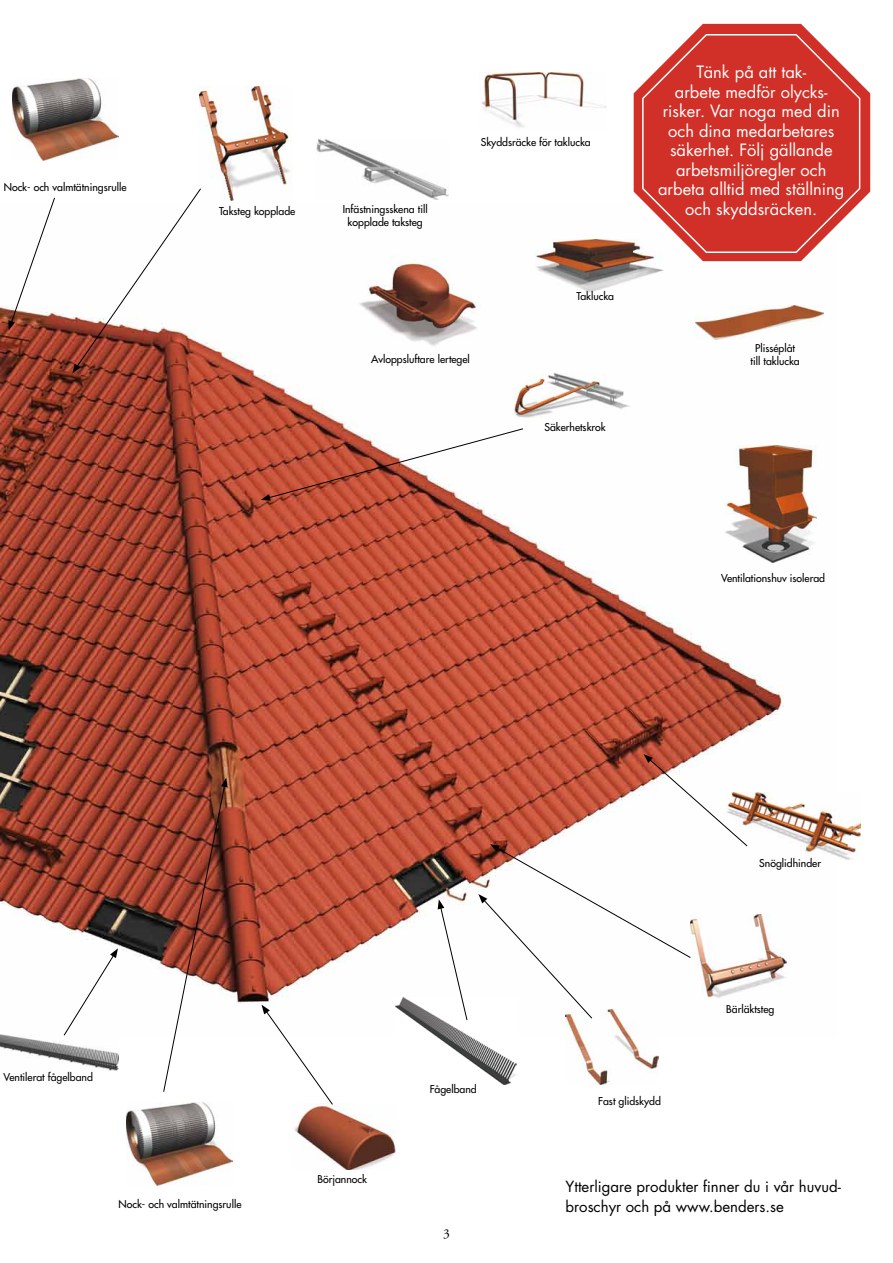
<style>
.page{position:relative;width:893px;height:1263px;background:#fff}
.page>*{position:absolute;margin:0;border:0;box-sizing:border-box;transform-origin:0 0}
.t1{font:16.5px/19.5px "Futura Std";color:#fff;text-align:center}
.t2{font:15px/19.5px "Futura Std";color:#000}
.t3{font:13.5px "Adobe Garamond Pro";color:#000}
.t4{font:500 10.5px/12.6px "Futura Std";color:#000;text-align:center}
</style>
<div class="page">
<img style="left:0;top:239px;width:817px;height:796px">
<img style="left:199px;top:87px;width:92px;height:114px">
<img style="left:748px;top:915px;width:39px;height:83px">
<img style="left:565px;top:1019px;width:93px;height:66px">
<img style="left:396px;top:997px;width:120px;height:88px">
<img style="left:0;top:1035px;width:118px;height:35px">
<img style="left:479px;top:72px;width:128px;height:55px">
<img style="left:535px;top:240px;width:129px;height:52px">
<img style="left:12px;top:78px;width:106px;height:83px">
<img style="left:724px;top:445px;width:92px;height:117px">
<img style="left:294px;top:1105px;width:102px;height:64px">
<svg style="left:261px;top:428px;width:263px;height:73px"></svg>
<svg style="left:9px;top:197px;width:47px;height:133px"></svg>
<svg style="left:261px;top:1005px;width:72px;height:100px"></svg>
<img style="left:127px;top:1103px;width:106px;height:82px">
<svg style="left:163px;top:777px;width:65px;height:315px"></svg>
<svg style="left:63px;top:948px;width:55px;height:88px"></svg>
<svg style="left:72px;top:188px;width:130px;height:185px"></svg>
<svg style="left:438px;top:899px;width:30px;height:122px"></svg>
<img style="left:317px;top:140px;width:131px;height:60px">
<img style="left:514px;top:374px;width:117px;height:44px">
<img style="left:695px;top:305px;width:129px;height:35px">
<img style="left:748px;top:792px;width:112px;height:67px">
<svg style="left:478px;top:754px;width:270px;height:265px"></svg>
<svg style="left:631px;top:23px;width:240px;height:240px"></svg>
<svg style="left:641px;top:33px;width:220px;height:221px;background:#d64b43"></svg>
<img style="left:356px;top:245px;width:124px;height:104px">
<p class="t4" style="left:4px;top:180px;width:124px">Nock- och valmtätningsrulle</p>
<p class="t4" style="left:219px;top:205px;width:78px">Taksteg kopplade</p>
<p class="t4" style="left:343px;top:203px;width:86px">Infästningsskena till kopplade taksteg</p>
<p class="t4" style="left:481px;top:136px;width:111px">Skyddsräcke för taklucka</p>
<p class="t4" style="left:371px;top:352px;width:100px">Avloppsluftare lertegel</p>
<p class="t4" style="left:577px;top:289px;width:39px">Taklucka</p>
<p class="t4" style="left:544px;top:421px;width:63px">Säkerhetskrok</p>
<h1 class="t1" style="left:658px;top:62px;width:188px">Tänk på att tak-<br>arbete medför olycks&shy;risker. Var noga med din och dina medarbetares säkerhet. Följ gällande arbetsmiljöregler och arbeta alltid med ställning och skyddsräcken.</h1>
<p class="t4" style="left:751px;top:342px;width:51px">Plisséplåt till taklucka</p>
<p class="t4" style="left:721px;top:571px;width:105px">Ventilationshuv isolerad</p>
<p class="t4" style="left:4px;top:1071px;width:91px">Ventilerat fågelband</p>
<p class="t4" style="left:119px;top:1198px;width:124px">Nock- och valmtätningsrulle</p>
<p class="t4" style="left:317px;top:1173px;width:51px">Börjannock</p>
<p class="t4" style="left:430px;top:1082px;width:49px">Fågelband</p>
<p class="t3" style="left:443px;top:1226px;width:8px">3</p>
<p class="t4" style="left:759px;top:856px;width:63px">Snöglidhinder</p>
<p class="t4" style="left:598px;top:1095px;width:64px">Fast glidskydd</p>
<p class="t4" style="left:726px;top:1003px;width:50px">Bärläktsteg</p>
<h2 class="t2" style="left:566px;top:1177px;width:277px">Ytterligare produkter finner du i vår huvud&shy;broschyr och på www.benders.se</h2>
</div>
